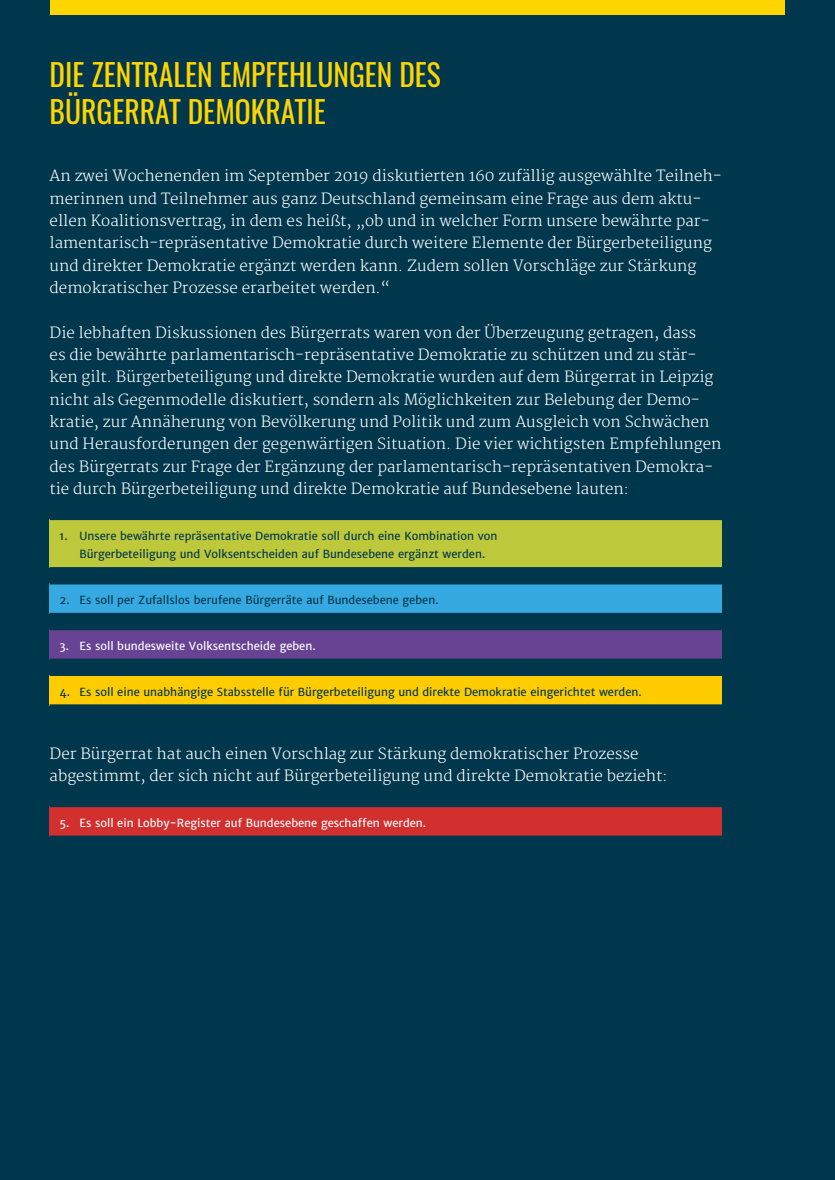
<style>
.page{position:relative;width:835px;height:1180px;background:#fff}
.page>*{position:absolute;margin:0;border:0;box-sizing:border-box;transform-origin:0 0}
.t1{font:30.1px/37.2px "Oswald";color:#ffd500}
.t2{font:300 15.05px/22.3px "Merriweather";color:#fff}
.t3{font:11.2px/18.6px "Merriweather Sans";color:#00374d}
.t4{font:11.2px "Merriweather Sans";color:#fff}
</style>
<div class="page">
<div style="left:0;top:0;width:834px;height:1180px;background:#00374d"></div>
<div style="left:50px;top:0;width:734px;height:15px;background:#ffd500"></div>
<div style="left:50px;top:519px;width:671px;height:49px;background:#bec83b"></div>
<div style="left:50px;top:583px;width:671px;height:31px;background:#36a9e1"></div>
<div style="left:50px;top:629px;width:671px;height:31px;background:#684394"></div>
<div style="left:50px;top:675px;width:671px;height:30px;background:#fc0"></div>
<hr style="left:50px;top:613px;width:671px;height:2px;background:#00374d">
<hr style="left:50px;top:628px;width:671px;height:2px;background:#00374d">
<hr style="left:50px;top:658px;width:671px;height:3px;background:#00374d">
<hr style="left:50px;top:673px;width:671px;height:3px;background:#00374d">
<hr style="left:50px;top:704px;width:671px;height:3px;background:#00374d">
<hr style="left:50px;top:517px;width:671px;height:3px;background:#00374d">
<hr style="left:50px;top:567px;width:671px;height:2px;background:#00374d">
<hr style="left:50px;top:582px;width:671px;height:2px;background:#00374d">
<div style="left:50px;top:806px;width:671px;height:31px;background:#d2302e"></div>
<hr style="left:50px;top:804px;width:671px;height:3px;background:#00374d">
<hr style="left:50px;top:835px;width:671px;height:3px;background:#00374d">
<h1 class="t1" style="left:50px;top:53px;width:393px">DIE ZENTRALEN EMPFEHLUNGEN DES<br>BÜRGERRAT DEMOKRATIE</h1>
<p class="t2" style="left:50px;top:165px;width:673px">An zwei Wochenenden im September 2019 diskutierten 160 zufällig ausgewählte Teilneh&shy;merinnen und Teilnehmer aus ganz Deutschland gemeinsam eine Frage aus dem aktu&shy;ellen Koalitionsvertrag, in dem es heißt, „ob und in welcher Form unsere bewährte par&shy;lamentarisch-repräsentative Demokratie durch weitere Elemente der Bürgerbeteiligung und direkter Demokratie ergänzt werden kann. Zudem sollen Vorschläge zur Stärkung demokratischer Prozesse erarbeitet werden.“</p>
<p class="t2" style="left:50px;top:322px;width:673px">Die lebhaften Diskussionen des Bürgerrats waren von der Überzeugung getragen, dass<br>es die bewährte parlamentarisch-repräsentative Demokratie zu schützen und zu stär&shy;ken gilt. Bürgerbeteiligung und direkte Demokratie wurden auf dem Bürgerrat in Leipzig nicht als Gegenmodelle diskutiert, sondern als Möglichkeiten zur Belebung der Demo&shy;kratie, zur Annäherung von Bevölkerung und Politik und zum Ausgleich von Schwächen und Herausforderungen der gegenwärtigen Situation. Die vier wichtigsten Empfehlungen des Bürgerrats zur Frage der Ergänzung der parlamentarisch-repräsentativen Demokra&shy;tie durch Bürgerbeteiligung und direkte Demokratie auf Bundesebene lauten:</p>
<p class="t3" style="left:79px;top:526px;width:419px;text-indent:-20px">1. Unsere bewährte repräsentative Demokratie soll durch eine Kombination von<br>Bürgerbeteiligung und Volksentscheiden auf Bundesebene ergänzt werden.</p>
<p class="t3" style="left:60px;top:591px;width:380px">2. Es soll per Zufallslos berufene Bürgerräte auf Bundesebene geben.</p>
<p class="t4" style="left:60px;top:638px;width:257px">3. Es soll bundesweite Volksentscheide geben.</p>
<p class="t3" style="left:60px;top:682px;width:583px">4. Es soll eine unabhängige Stabsstelle für Bürgerbeteiligung und direkte Demokratie eingerichtet werden.</p>
<p class="t2" style="left:50px;top:743px;width:619px">Der Bürgerrat hat auch einen Vorschlag zur Stärkung demokratischer Prozesse abgestimmt, der sich nicht auf Bürgerbeteiligung und direkte Demokratie bezieht:</p>
<p class="t4" style="left:60px;top:815px;width:368px">5. Es soll ein Lobby-Register auf Bundesebene geschaffen werden.</p>
</div>
